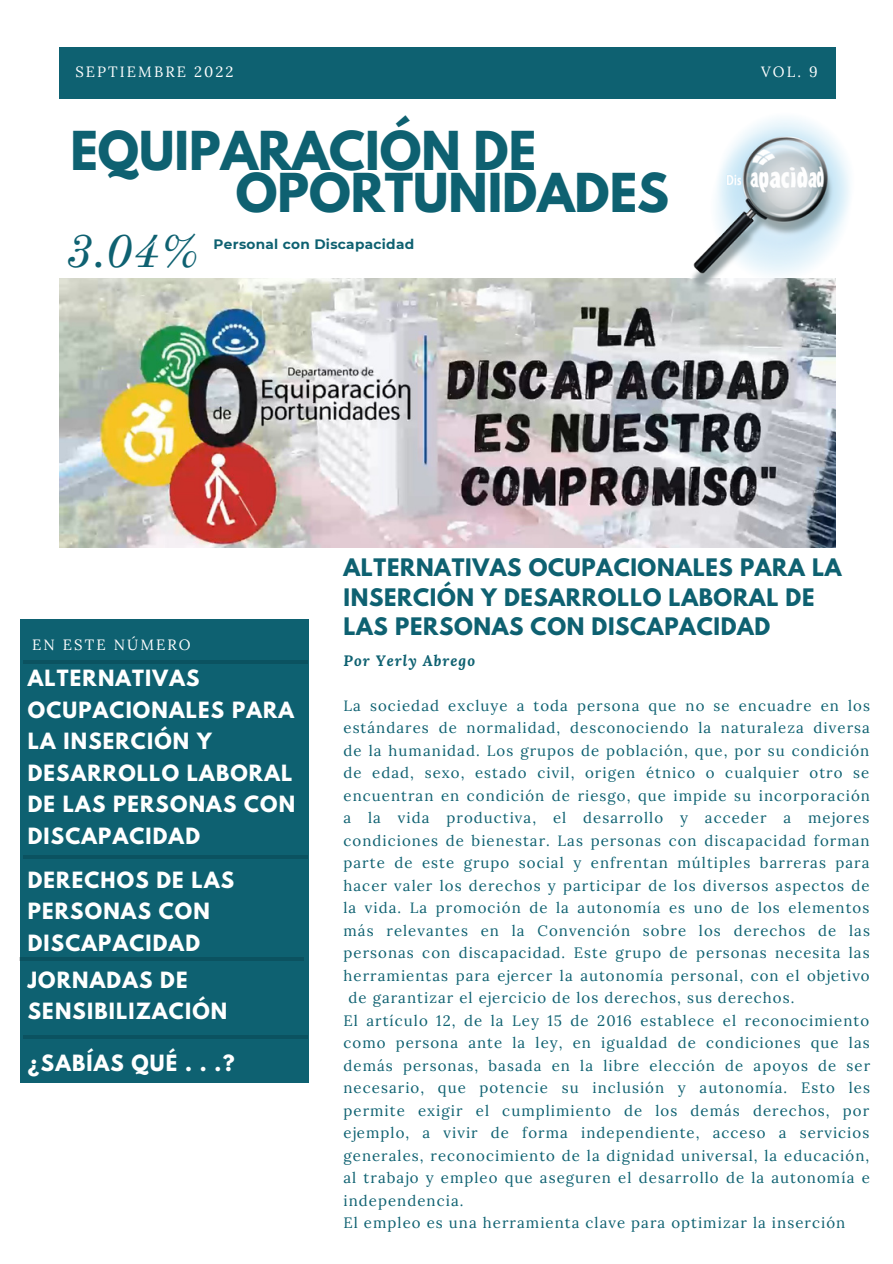
<style>
.page{position:relative;width:893px;height:1264px;background:#fff}
.page>*{position:absolute;margin:0;border:0;box-sizing:border-box;transform-origin:0 0}
.t1{font:700 47.55px/42.8px "League Spartan";color:#0e6171}
.t2{font:italic 46.35px "Old Standard";color:#0e6171}
.t3{font:700 21.45px/29.2px "League Spartan";letter-spacing:.03em;color:#0e6171}
.t4{font:700 19.8px/31.5px "League Spartan";letter-spacing:.06em;color:#fff}
.t5{font:15px "Lora";letter-spacing:.07em;color:#0e6171}
.t6{font:italic 700 15px "Lora";letter-spacing:.07em;color:#0e6171}
.t7{font:14.85px "Lora";letter-spacing:.14em;color:#fff}
.t8{font:700 13.65px "Montserrat";letter-spacing:.02em;color:#0e6171}
</style>
<div class="page">
<div style="left:59px;top:48px;width:776px;height:50px;background:#0e6171"></div>
<img style="left:60px;top:279px;width:775px;height:268px">
<img style="left:673px;top:82px;width:177px;height:249px">
<div style="left:20px;top:619px;width:288px;height:463px;background:#0e6171"></div>
<hr style="left:23px;top:660px;width:285px;height:3px;background:#000">
<hr style="left:23px;top:855px;width:285px;height:4px;background:#0b5260">
<svg style="left:19px;top:957px;width:284px;height:3px"></svg>
<hr style="left:23px;top:1035px;width:285px;height:3px;background:#000">
<p class="t7" style="left:75px;top:62px;width:160px">SEPTIEMBRE 2022</p>
<p class="t7" style="left:761px;top:62px;width:58px">VOL. 9</p>
<h1 class="t1" style="left:236px;top:135px;width:435px;text-indent:-165px">EQUIPARACIÓN DE<br>OPORTUNIDADES</h1>
<h2 class="t2" style="left:66px;top:222px;width:135px">3.04%</h2>
<p class="t8" style="left:214px;top:236px;width:202px">Personal con Discapacidad</p>
<p class="t7" style="left:32px;top:635px;width:160px">EN ESTE NÚMERO</p>
<h3 class="t3" style="left:343px;top:555px;width:499px">ALTERNATIVAS OCUPACIONALES PARA LA<br>INSERCIÓN Y DESARROLLO LABORAL DE<br>LAS PERSONAS CON DISCAPACIDAD</h3>
<h3 class="t4" style="left:28px;top:665px;width:269px">ALTERNATIVAS<br>OCUPACIONALES PARA<br>LA INSERCIÓN Y<br>DESARROLLO LABORAL<br>DE LAS PERSONAS CON<br>DISCAPACIDAD</h3>
<h3 class="t4" style="left:28px;top:866px;width:208px">DERECHOS DE LAS<br>PERSONAS CON<br>DISCAPACIDAD</h3>
<h3 class="t4" style="left:28px;top:966px;width:201px">JORNADAS DE<br>SENSIBILIZACIÓN</h3>
<h3 class="t4" style="left:28px;top:1049px;width:208px">¿SABÍAS QUÉ . . .?</h3>
<p class="t6" style="left:343px;top:650px;width:133px">Por Yerly Abrego</p>
<p class="t5" style="left:343px;top:695px;width:528px">La sociedad excluye a toda persona que no se encuadre en los</p>
<p class="t5" style="left:343px;top:718px;width:528px">estándares de normalidad, desconociendo la naturaleza diversa</p>
<p class="t5" style="left:343px;top:740px;width:527px">de la humanidad. Los grupos de población, que, por su condición</p>
<p class="t5" style="left:343px;top:763px;width:527px">de edad, sexo, estado civil, origen étnico o cualquier otro se</p>
<p class="t5" style="left:343px;top:785px;width:528px">encuentran en condición de riesgo, que impide su incorporación</p>
<p class="t5" style="left:343px;top:808px;width:527px">a la vida productiva, el desarrollo y acceder a mejores</p>
<p class="t5" style="left:343px;top:830px;width:527px">condiciones de bienestar. Las personas con discapacidad forman</p>
<p class="t5" style="left:343px;top:853px;width:527px">parte de este grupo social y enfrentan múltiples barreras para</p>
<p class="t5" style="left:343px;top:875px;width:527px">hacer valer los derechos y participar de los diversos aspectos de</p>
<p class="t5" style="left:343px;top:898px;width:527px">la vida. La promoción de la autonomía es uno de los elementos</p>
<p class="t5" style="left:343px;top:920px;width:528px">más relevantes en la Convención sobre los derechos de las</p>
<p class="t5" style="left:343px;top:943px;width:527px">personas con discapacidad. Este grupo de personas necesita las</p>
<p class="t5" style="left:343px;top:965px;width:527px">herramientas para ejercer la autonomía personal, con el objetivo</p>
<p class="t5" style="left:348px;top:988px;width:447px">de garantizar el ejercicio de los derechos, sus derechos.</p>
<p class="t5" style="left:343px;top:1010px;width:527px">El artículo 12, de la Ley 15 de 2016 establece el reconocimiento</p>
<p class="t5" style="left:343px;top:1033px;width:528px">como persona ante la ley, en igualdad de condiciones que las</p>
<p class="t5" style="left:343px;top:1055px;width:528px">demás personas, basada en la libre elección de apoyos de ser</p>
<p class="t5" style="left:343px;top:1078px;width:528px">necesario, que potencie su inclusión y autonomía. Esto les</p>
<p class="t5" style="left:343px;top:1100px;width:527px">permite exigir el cumplimiento de los demás derechos, por</p>
<p class="t5" style="left:343px;top:1123px;width:527px">ejemplo, a vivir de forma independiente, acceso a servicios</p>
<p class="t5" style="left:343px;top:1145px;width:527px">generales, reconocimiento de la dignidad universal, la educación,</p>
<p class="t5" style="left:343px;top:1167px;width:527px">al trabajo y empleo que aseguren el desarrollo de la autonomía e</p>
<p class="t5" style="left:343px;top:1190px;width:121px">independencia.</p>
<p class="t5" style="left:343px;top:1212px;width:503px">El empleo es una herramienta clave para optimizar la inserción</p>
</div>
